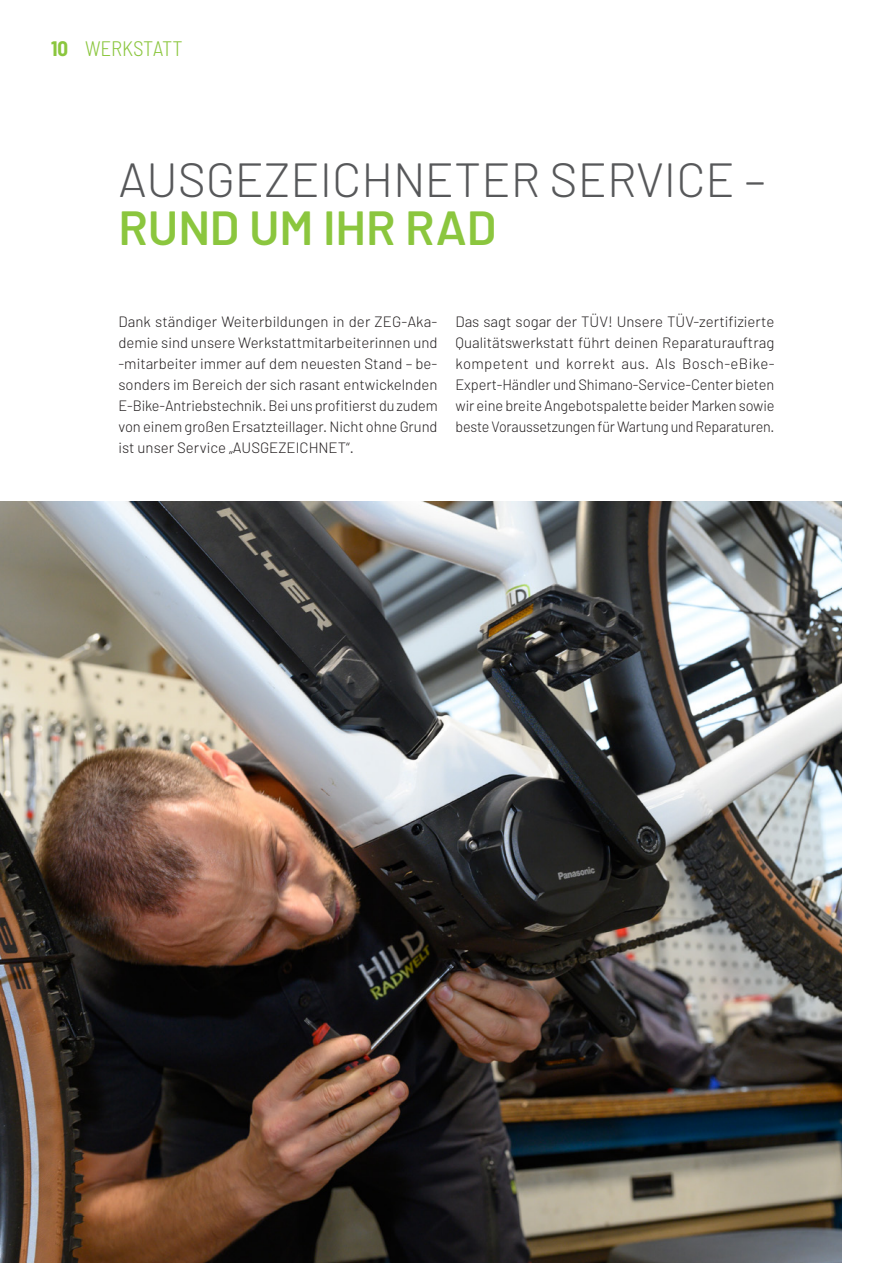
<style>
.page{position:relative;width:893px;height:1263px;background:#fff}
.page>*{position:absolute;margin:0;border:0;box-sizing:border-box;transform-origin:0 0}
.Head{font:300 48px/48px "Barlow";color:#57585a}
.Jahreszahl_2{font:300 semi-condensed 21px "Barlow";letter-spacing:-.005em;color:#8bc63e}
.Jahreszahl_2-2{font:700 semi-condensed 21px "Barlow";color:#8bc63e}
.copy{font:300 15px/21px "Barlow";letter-spacing:-.005em;color:#231f20;text-align:justify}
.s1{font-weight:600;color:#8bc63e}
</style>
<div class="page">
<img style="left:0;top:502px;width:842px;height:761px">
<p class="Jahreszahl_2-2" style="left:51px;top:35px;width:19px">10</p>
<p class="Jahreszahl_2" style="left:85px;top:35px;width:99px">WERKSTATT</p>
<p class="Head" style="left:118px;top:154px;width:649px">AUSGEZEICHNETER SERVICE –<br><span class="s1">RUND UM IHR RAD</span></p>
<p class="copy" style="left:118px;top:311px;width:321px">Dank ständiger Weiterbildungen in der ZEG-Aka&shy;demie sind unsere Werkstattmitarbeiterinnen und -mitarbeiter immer auf dem neuesten Stand – be&shy;sonders im Bereich der sich rasant entwickelnden E-Bike-Antriebstechnik. Bei uns profitierst du zudem von einem großen Ersatzteillager. Nicht ohne Grund ist unser Service „AUSGEZEICHNET“.</p>
<p class="copy" style="left:455px;top:311px;width:321px">Das sagt sogar der TÜV! Unsere TÜV-zertifizierte Qualitätswerkstatt führt deinen Reparaturauftrag kompetent und korrekt aus. Als Bosch-eBike-Expert-Händler und Shimano-Service-Center bieten wir eine breite Angebotspalette beider Marken sowie beste Voraussetzungen für Wartung und Reparaturen.</p>
</div>
